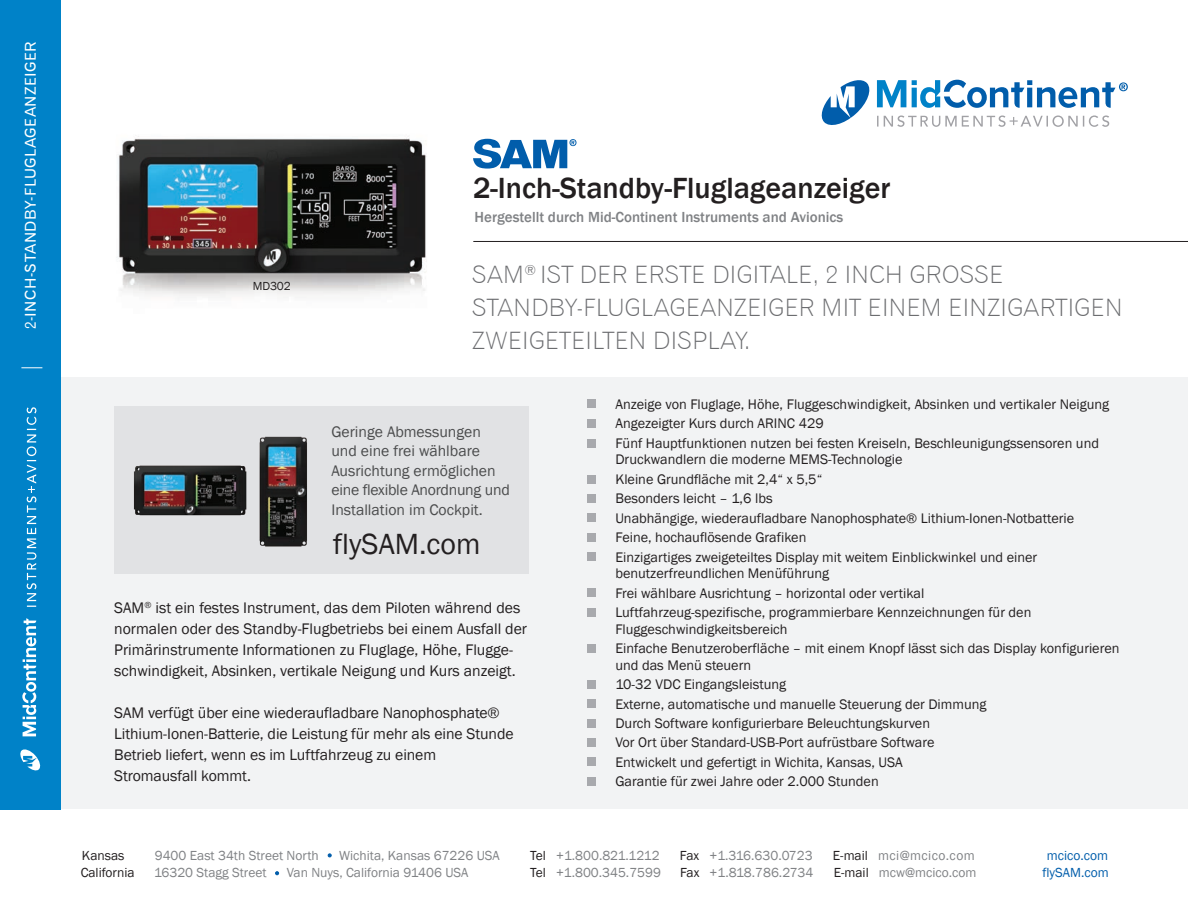
<style>
.page{position:relative;width:1188px;height:918px;background:#fff}
.page>*{position:absolute;margin:0;border:0;box-sizing:border-box;transform-origin:0 0}
.t1{font:500 30px "Franklin Gothic";color:#231f20}
.t2{font:30px "Franklin Gothic";color:#231f20}
.t3{font:24px/33px "Gothic 720 BT Light B";letter-spacing:.015em;color:#6c6d70}
.t4{font:15.75px/21px "Franklin Gothic";color:#231f20}
.t5{font:15.75px/19.5px "Franklin Gothic";color:#4b4c4d}
.t6{font:500 15px "Franklin Gothic";color:#808285}
.t7{font:15px "Gothic 720 BT Roman B";letter-spacing:.03em;color:#fff}
.t8{font:14.25px/19.5px "Franklin Gothic";color:#231f20}
.t9{font:13.5px "Franklin Gothic";color:#808285}
.t10{font:13.5px "Franklin Gothic";color:#015dab}
.t11{font:13.5px "Franklin Gothic";letter-spacing:.03em;color:#808285}
.t12{font:13.5px "Franklin Gothic";color:#231f20}
.t13{font:12px "Franklin Gothic";letter-spacing:-.015em;color:#231f20}
.s1{color:#231f20}
</style>
<div class="page">
<img style="left:118px;top:136px;width:309px;height:161px">
<div style="left:1px;top:378px;width:1187px;height:431px;background:#f2f3f4"></div>
<div style="left:587px;top:400px;width:9px;height:8px;background:#a8a9ad"></div>
<div style="left:587px;top:419px;width:9px;height:9px;background:#a8a9ad"></div>
<div style="left:587px;top:439px;width:9px;height:8px;background:#a8a9ad"></div>
<div style="left:587px;top:475px;width:9px;height:9px;background:#a8a9ad"></div>
<div style="left:587px;top:494px;width:9px;height:8px;background:#a8a9ad"></div>
<div style="left:587px;top:513px;width:9px;height:9px;background:#a8a9ad"></div>
<div style="left:587px;top:533px;width:9px;height:9px;background:#a8a9ad"></div>
<div style="left:587px;top:552px;width:9px;height:9px;background:#a8a9ad"></div>
<div style="left:587px;top:588px;width:9px;height:9px;background:#a8a9ad"></div>
<div style="left:587px;top:608px;width:9px;height:9px;background:#a8a9ad"></div>
<div style="left:587px;top:644px;width:9px;height:9px;background:#a8a9ad"></div>
<div style="left:587px;top:680px;width:9px;height:9px;background:#a8a9ad"></div>
<div style="left:587px;top:699px;width:9px;height:9px;background:#a8a9ad"></div>
<div style="left:587px;top:719px;width:9px;height:8px;background:#a8a9ad"></div>
<div style="left:587px;top:738px;width:9px;height:8px;background:#a8a9ad"></div>
<div style="left:587px;top:758px;width:9px;height:8px;background:#a8a9ad"></div>
<div style="left:587px;top:777px;width:9px;height:9px;background:#a8a9ad"></div>
<hr style="left:473px;top:241px;width:715px;height:1px;background:#231f20">
<div style="left:0;top:0;width:60px;height:809px;background:#0082c8"></div>
<svg style="left:21px;top:367px;width:21px;height:1px"></svg>
<svg style="left:22px;top:407px;width:14px;height:329px"></svg>
<svg style="left:20px;top:749px;width:21px;height:22px"></svg>
<div style="left:114px;top:406px;width:414px;height:168px;background:#e1e2e4"></div>
<svg style="left:328px;top:853px;width:4px;height:4px"></svg>
<svg style="left:275px;top:871px;width:4px;height:4px"></svg>
<svg style="left:821px;top:79px;width:307px;height:48px"></svg>
<svg style="left:473px;top:139px;width:104px;height:30px"></svg>
<img style="left:133px;top:465px;width:114px;height:51px">
<img style="left:259px;top:436px;width:48px;height:111px">
<p class="t7" style="left:21px;top:329px;width:290px;rotate:-90deg">2-INCH-STANDBY-FLUGLAGEANZEIGER</p>
<h1 class="t1" style="left:473px;top:170px;width:419px">2-Inch-Standby-Fluglageanzeiger</h1>
<p class="t13" style="left:253px;top:279px;width:39px">MD302</p>
<p class="t6" style="left:475px;top:208px;width:370px">Hergestellt durch Mid-Continent Instruments and Avionics</p>
<h2 class="t3" style="left:472px;top:257px;width:652px">SAM<sup>®</sup> IST DER ERSTE DIGITALE, 2 INCH GROSSE<br>STANDBY-FLUGLAGEANZEIGER MIT EINEM EINZIGARTIGEN<br>ZWEIGETEILTEN DISPLAY.</h2>
<p class="t5" style="left:331px;top:422px;width:180px">Geringe Abmessungen und eine frei wählbare<br>Ausrichtung ermöglichen eine flexible Anordnung und<br>Installation im Cockpit.</p>
<h1 class="t2" style="left:333px;top:526px;width:149px">flySAM.com</h1>
<p class="t4" style="left:114px;top:597px;width:414px">SAM<sup>®</sup> ist ein festes Instrument, das dem Piloten während des normalen oder des Standby-Flugbetriebs bei einem Ausfall der Primärinstrumente Informationen zu Fluglage, Höhe, Flugge&shy;schwindigkeit, Absinken, vertikale Neigung und Kurs anzeigt.</p>
<p class="t4" style="left:114px;top:702px;width:401px">SAM verfügt über eine wiederaufladbare Nanophosphate® Lithium-Ionen-Batterie, die Leistung für mehr als eine Stunde Betrieb liefert, wenn es im Luftfahrzeug zu einem Stromausfall kommt.</p>
<p class="t8" style="left:615px;top:394px;width:495px">Anzeige von Fluglage, Höhe, Fluggeschwindigkeit, Absinken und vertikaler Neigung<br>Angezeigter Kurs durch ARINC 429<br>Fünf Hauptfunktionen nutzen bei festen Kreiseln, Beschleunigungssensoren und</p>
<p class="t8" style="left:615px;top:450px;width:460px">Druckwandlern die moderne MEMS-Technologie<br>Kleine Grundfläche mit 2,4“ x 5,5“<br>Besonders leicht – 1,6 lbs<br>Unabhängige, wiederaufladbare Nanophosphate® Lithium-Ionen-Notbatterie Feine, hochauflösende Grafiken<br>Einzigartiges zweigeteiltes Display mit weitem Einblickwinkel und einer</p>
<p class="t8" style="left:615px;top:564px;width:418px">benutzerfreundlichen Menüführung<br>Frei wählbare Ausrichtung – horizontal oder vertikal<br>Luftfahrzeug-spezifische, programmierbare Kennzeichnungen für den</p>
<p class="t8" style="left:615px;top:619px;width:506px">Fluggeschwindigkeitsbereich<br>Einfache Benutzeroberfläche – mit einem Knopf lässt sich das Display konfigurieren</p>
<p class="t8" style="left:615px;top:655px;width:373px">und das Menü steuern<br>10-32 VDC Eingangsleistung<br>Externe, automatische und manuelle Steuerung der Dimmung Durch Software konfigurierbare Beleuchtungskurven<br>Vor Ort über Standard-USB-Port aufrüstbare Software Entwickelt und gefertigt in Wichita, Kansas, USA<br>Garantie für zwei Jahre oder 2.000 Stunden</p>
<p class="t12" style="left:82px;top:847px;width:44px">Kansas</p>
<p class="t9" style="left:155px;top:847px;width:165px">9400 East 34th Street North</p>
<p class="t9" style="left:339px;top:847px;width:162px">Wichita, Kansas 67226 USA</p>
<p class="t9" style="left:530px;top:847px;width:131px"><span class="s1">Tel</span> +1.800.821.1212</p>
<p class="t9" style="left:680px;top:847px;width:134px"><span class="s1">Fax</span> +1.316.630.0723</p>
<p class="t11" style="left:833px;top:847px;width:143px"><span class="s1">E-mail</span> mci@mcico.com</p>
<p class="t12" style="left:81px;top:864px;width:55px">California</p>
<p class="t9" style="left:154px;top:864px;width:114px">16320 Stagg Street</p>
<p class="t9" style="left:287px;top:864px;width:183px">Van Nuys, California 91406 USA</p>
<p class="t9" style="left:530px;top:864px;width:132px"><span class="s1">Tel</span> +1.800.345.7599</p>
<p class="t9" style="left:680px;top:864px;width:135px"><span class="s1">Fax</span> +1.818.786.2734</p>
<p class="t9" style="left:834px;top:864px;width:144px"><span class="s1">E-mail</span> mcw@mcico.com</p>
<p class="t10" style="left:1047px;top:847px;width:63px">mcico.com</p>
<p class="t10" style="left:1042px;top:864px;width:68px">flySAM.com</p>
</div>
